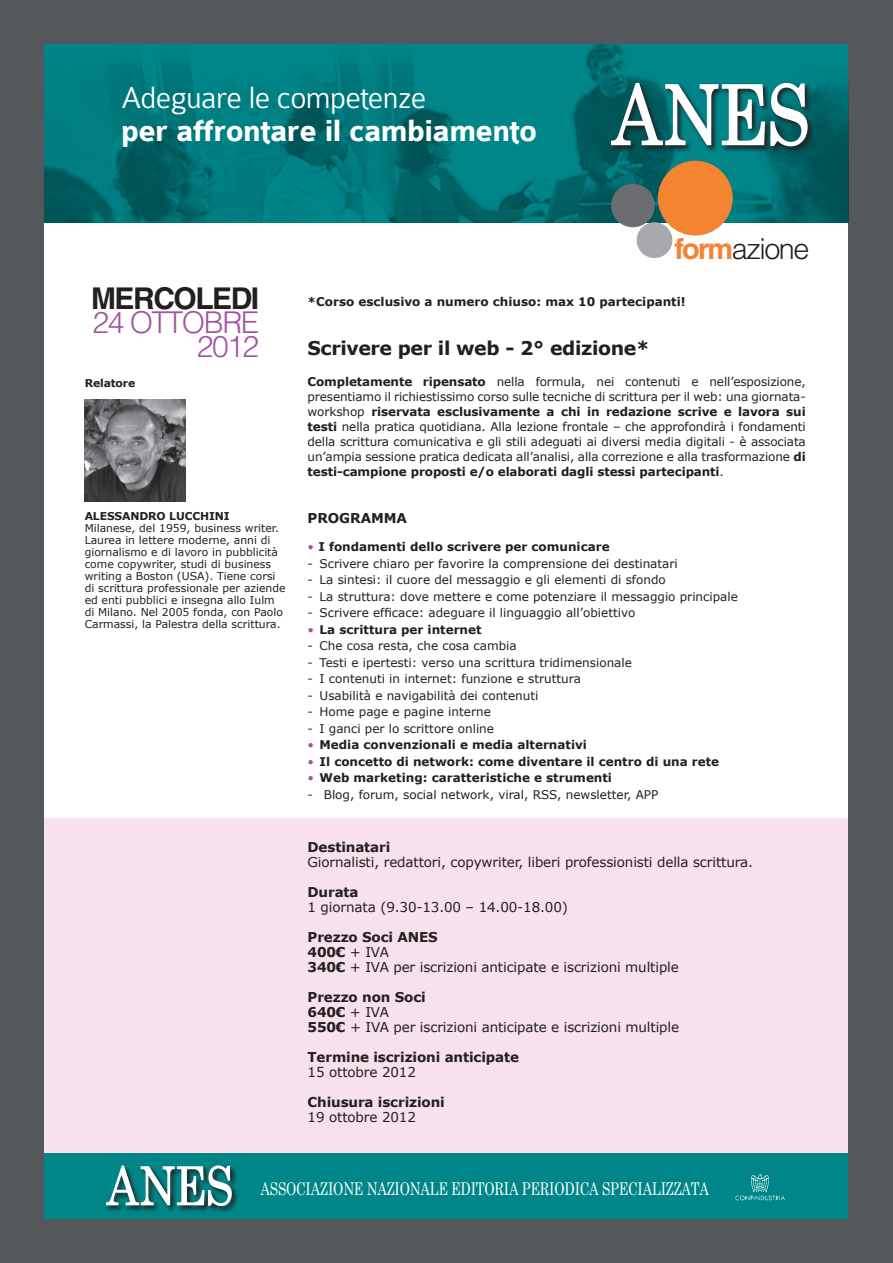
<style>
.page{position:relative;width:893px;height:1263px;background:#55585b}
.page>*{position:absolute;margin:0;border:0;box-sizing:border-box;transform-origin:0 0}
.t1{font:700 32.4px "Colaborate";letter-spacing:-.02em;color:#fff}
.t2{font:300 32.4px "Colaborate";letter-spacing:-.02em;color:#fff}
.t3{font:300 30px/24px "Helvetica LT Std";letter-spacing:-.05em;color:#a153a1;text-align:right}
.t4{font:700 30px "Helvetica LT Std";letter-spacing:-.05em;color:#231f20}
.t5{font:300 28.8px "Helvetica LT Std";letter-spacing:-.05em;color:#231f20}
.t6{font:700 18.9px "Verdana";letter-spacing:-.02em;color:#231f20}
.t7{font:17.55px "Century Schoolbook";letter-spacing:-.015em;color:#fff;scale:.75 1}
.t8{font:13.5px/15px "Verdana";letter-spacing:-.01em;color:#231f20}
.t9{font:700 13.5px "Verdana";letter-spacing:-.01em;color:#231f20}
.t10{font:12px/15px "Verdana";color:#231f20;text-align:justify}
.t11{font:700 12px "Verdana";color:#231f20}
.t12{font:10.8px/12px "Verdana";color:#231f20}
.t13{font:700 10.8px "Verdana";letter-spacing:-.01em;color:#231f20}
.s1{font-weight:700;color:#f48332}
.s2{font-weight:700}
.s3{font-weight:400;color:#a153a1}
</style>
<div class="page">
<div style="left:45px;top:45px;width:803px;height:1173px;background:#fff"></div>
<div style="left:45px;top:818px;width:803px;height:400px;background:#f7e1ec"></div>
<img style="left:45px;top:45px;width:803px;height:178px">
<div style="left:658px;top:161px;width:75px;height:75px;background:#f48332;border-radius:50%"></div>
<div style="left:611px;top:184px;width:44px;height:43px;background:#6c6d70;border-radius:50%"></div>
<div style="left:637px;top:222px;width:35px;height:36px;background:#a8a9ad;border-radius:50%"></div>
<svg style="left:609px;top:81px;width:206px;height:73px;background:#056062"></svg>
<svg style="left:611px;top:83px;width:197px;height:63px"></svg>
<div style="left:45px;top:1153px;width:803px;height:65px;background:#008689"></div>
<svg style="left:106px;top:1167px;width:132px;height:45px"></svg>
<svg style="left:106px;top:1165px;width:126px;height:41px"></svg>
<img style="left:735px;top:1174px;width:50px;height:27px">
<img style="left:85px;top:400px;width:101px;height:101px">
<h1 class="t2" style="left:121px;top:81px;width:307px">Adeguare le competenze</h1>
<h1 class="t1" style="left:121px;top:114px;width:418px">per affrontare il cambiamento</h1>
<h3 class="t5" style="left:674px;top:230px;width:137px"><span class="s1">FORM</span>azione</h3>
<h2 class="t4" style="left:91px;top:280px;width:169px">MERCOLEDI</h2>
<h2 class="t3" style="left:93px;top:310px;width:168px">24 OTTOBRE<br>2012</h2>
<p class="t13" style="left:85px;top:376px;width:52px">Relatore</p>
<p class="t13" style="left:85px;top:509px;width:147px">ALESSANDRO LUCCHINI</p>
<p class="t12" style="left:85px;top:522px;width:202px">Milanese, del 1959, business writer.<br>Laurea in lettere moderne, anni di giornalismo e di lavoro in pubblicità come copywriter, studi di business writing a Boston (USA). Tiene corsi di scrittura professionale per aziende ed enti pubblici e insegna allo Iulm di Milano. Nel 2005 fonda, con Paolo Carmassi, la Palestra della scrittura.</p>
<p class="t11" style="left:308px;top:294px;width:380px">*Corso esclusivo a numero chiuso: max 10 partecipanti!</p>
<h3 class="t6" style="left:308px;top:336px;width:343px">Scrivere per il web - 2° edizione*</h3>
<p class="t10" style="left:308px;top:374px;width:500px"><span class="s2">Completamente ripensato</span> nella formula, nei contenuti e nell’esposizione, presentiamo il richiestissimo corso sulle tecniche di scrittura per il web: una giornata&shy;workshop <span class="s2">riservata esclusivamente a chi in redazione scrive e lavora sui testi</span> nella pratica quotidiana. Alla lezione frontale – che approfondirà i fondamenti della scrittura comunicativa e gli stili adeguati ai diversi media digitali - è associata un’ampia sessione pratica dedicata all’analisi, alla correzione e alla trasformazione <span class="s2">di testi-campione proposti e/o elaborati dagli stessi partecipanti</span>.</p>
<p class="t9" style="left:308px;top:509px;width:101px">Programma</p>
<p class="t11" style="left:308px;top:539px;width:304px"><span class="s3">•</span> I fondamenti dello scrivere per comunicare</p>
<p class="t10" style="left:308px;top:555px;width:372px">- Scrivere chiaro per favorire la comprensione dei destinatari</p>
<p class="t10" style="left:308px;top:572px;width:360px">- La sintesi: il cuore del messaggio e gli elementi di sfondo</p>
<p class="t10" style="left:308px;top:588px;width:432px">- La struttura: dove mettere e come potenziare il messaggio principale</p>
<p class="t10" style="left:308px;top:605px;width:329px">- Scrivere efficace: adeguare il linguaggio all’obiettivo</p>
<p class="t11" style="left:308px;top:622px;width:176px"><span class="s3">•</span> La scrittura per internet</p>
<p class="t10" style="left:308px;top:638px;width:211px">- Che cosa resta, che cosa cambia</p>
<p class="t10" style="left:308px;top:654px;width:326px">- Testi e ipertesti: verso una scrittura tridimensionale</p>
<p class="t10" style="left:308px;top:671px;width:275px">- I contenuti in internet: funzione e struttura</p>
<p class="t10" style="left:308px;top:687px;width:232px">- Usabilità e navigabilità dei contenuti</p>
<p class="t10" style="left:308px;top:704px;width:185px">- Home page e pagine interne</p>
<p class="t10" style="left:308px;top:720px;width:188px">- I ganci per lo scrittore online</p>
<p class="t11" style="left:308px;top:737px;width:281px"><span class="s3">•</span> Media convenzionali e media alternativi</p>
<p class="t11" style="left:308px;top:754px;width:413px"><span class="s3">•</span> Il concetto di network: come diventare il centro di una rete</p>
<p class="t11" style="left:308px;top:770px;width:306px"><span class="s3">•</span> Web marketing: caratteristiche e strumenti</p>
<p class="t10" style="left:308px;top:786px;width:352px">- Blog, forum, social network, viral, RSS, newsletter, APP</p>
<p class="t9" style="left:308px;top:838px;width:84px">Destinatari</p>
<p class="t8" style="left:308px;top:854px;width:447px">Giornalisti, redattori, copywriter, liberi professionisti della scrittura.</p>
<p class="t9" style="left:308px;top:883px;width:53px">Durata</p>
<p class="t8" style="left:308px;top:899px;width:262px">1 giornata (9.30-13.00 – 14.00-18.00)</p>
<p class="t8" style="left:308px;top:929px;width:373px"><span class="s2">Prezzo Soci ANES<br>400€</span> + IVA<br><span class="s2">340€</span> + IVA per iscrizioni anticipate e iscrizioni multiple</p>
<p class="t8" style="left:308px;top:989px;width:373px"><span class="s2">Prezzo non Soci<br>640€</span> + IVA<br><span class="s2">550€</span> + IVA per iscrizioni anticipate e iscrizioni multiple</p>
<p class="t9" style="left:308px;top:1048px;width:213px">Termine iscrizioni anticipate</p>
<p class="t8" style="left:308px;top:1064px;width:110px">15 ottobre 2012</p>
<p class="t9" style="left:308px;top:1093px;width:139px">Chiusura iscrizioni</p>
<p class="t8" style="left:308px;top:1109px;width:110px">19 ottobre 2012</p>
<h3 class="t7" style="left:261px;top:1177px;width:600px">ASSOCIAZIONE NAZIONALE EDITORIA PERIODICA SPECIALIZZATA</h3>
</div>
